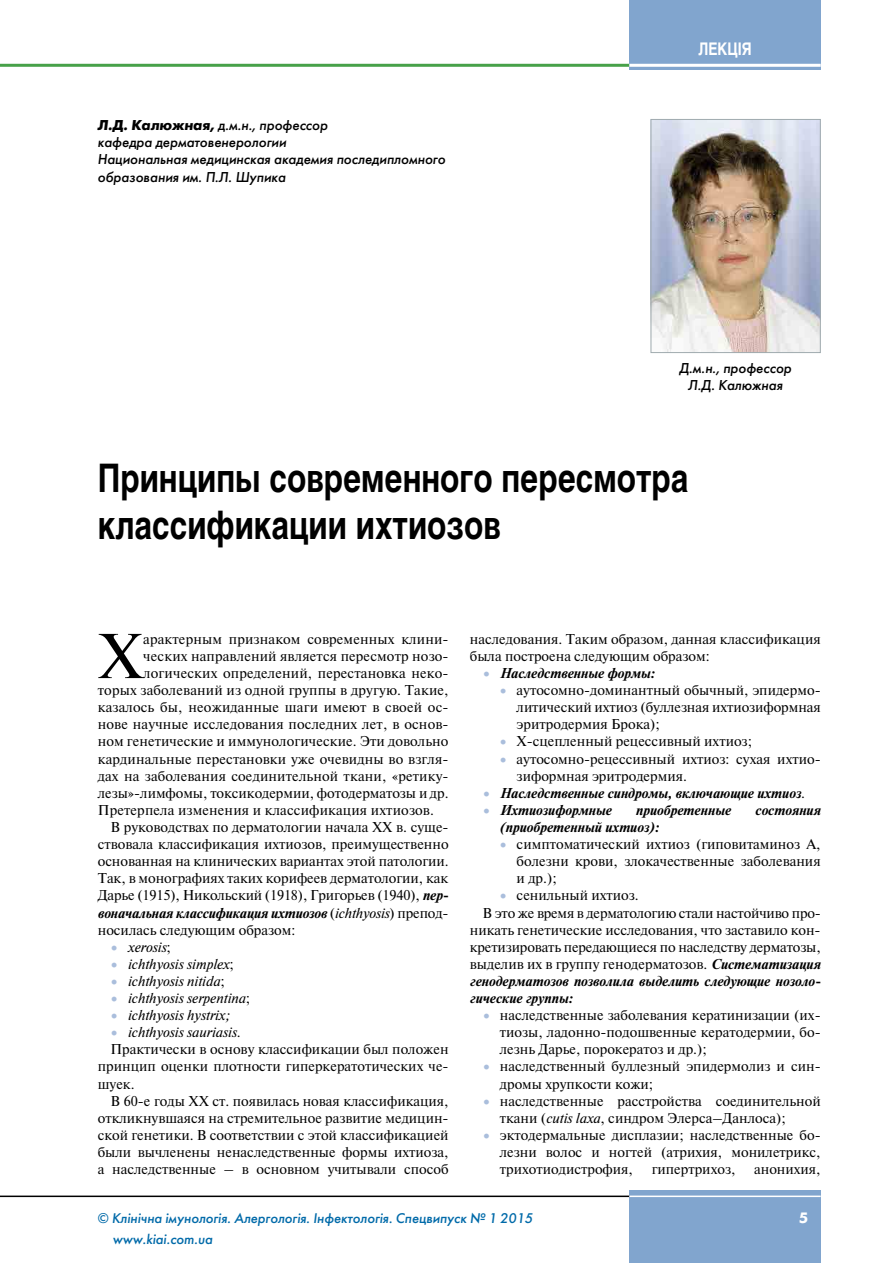
<style>
.page{position:relative;width:893px;height:1263px;background:#fff}
.page>*{position:absolute;margin:0;border:0;box-sizing:border-box;transform-origin:0 0}
.t1{font:63.15px "Newton C";color:#000}
.t2{font:700 39px/46.8px "Helios";color:#000;scale:.8 1}
.t3{font:700 17.25px "Helios";color:#fff;scale:.8 1}
.t4{font:700 15px "Futuris C";color:#fff}
.t5{font:14.25px/17.1px "Newton C";color:#000}
.t6{font:italic 700 14.25px "Newton C";color:#000}
.t7{font:italic 14.25px/17.1px "Futuris C";color:#000}
.t8{font:italic 14.25px "Newton C";color:#000}
.t9{font:italic 13.95px "Futuris C";color:#006aa9}
.s1{font-weight:700}
.s2{font-weight:700;font-style:italic}
.s3{font-weight:400;font-style:normal}
.s4{font-weight:400}
.s5{color:#aabedc}
.s6{font-style:normal}
.s7{font-style:italic}
</style>
<div class="page">
<div style="left:629px;top:1191px;width:192px;height:72px;background:#81a5ce"></div>
<hr style="left:0;top:1195px;width:629px;height:2px;background:#000">
<hr style="left:629px;top:1195px;width:192px;height:2px;background:#fff">
<div style="left:629px;top:0;width:192px;height:70px;background:#81a5ce"></div>
<hr style="left:0;top:64px;width:629px;height:3px;background:#47a149">
<hr style="left:629px;top:64px;width:192px;height:3px;background:#fff">
<img style="left:653px;top:121px;width:166px;height:230px">
<div style="left:651px;top:119px;width:170px;height:234px;border:1px solid #a0abaf"></div>
<p class="t7" style="left:98px;top:117px;width:349px"><span class="s1">Л.Д. Калюжная,</span> д.м.н., профессор<br>кафедра дерматовенерологии<br>Национальная медицинская академия последипломного образования им. П.Л. Шупика</p>
<p class="t3" style="left:698px;top:39px;width:68px">ЛЕКЦІЯ</p>
<p class="t7" style="left:680px;top:359px;width:114px;text-align:center">Д.м.н., профессор<br>Л.Д. Калюжная</p>
<h2 class="t2" style="left:98px;top:455px;width:740px">Принципы современного пересмотра классификации ихтиозов</h2>
<h1 class="t1" style="left:98px;top:622px;width:46px">Х</h1>
<p class="t5" style="left:143px;top:630px;width:307px">арактерным признаком современных клини-</p>
<p class="t5" style="left:143px;top:648px;width:307px">ческих направлений является пересмотр нозо-</p>
<p class="t5" style="left:143px;top:665px;width:307px">логических определений, перестановка неко-</p>
<p class="t5" style="left:98px;top:682px;width:352px">торых заболеваний из одной группы в другую. Такие,</p>
<p class="t5" style="left:98px;top:699px;width:352px">казалось бы, неожиданные шаги имеют в своей ос-</p>
<p class="t5" style="left:98px;top:716px;width:352px">нове научные исследования последних лет, в основ-</p>
<p class="t5" style="left:98px;top:733px;width:352px">ном генетические и иммунологические. Эти довольно</p>
<p class="t5" style="left:98px;top:750px;width:352px">кардинальные перестановки уже очевидны во взгля-</p>
<p class="t5" style="left:98px;top:767px;width:352px">дах на заболевания соединительной ткани, «ретику-</p>
<p class="t5" style="left:98px;top:784px;width:352px">лезы»-лимфомы, токсикодермии, фотодерматозы и др.</p>
<p class="t5" style="left:98px;top:801px;width:338px">Претерпела изменения и классификация ихтиозов.</p>
<p class="t5" style="left:111px;top:819px;width:340px">В руководствах по дерматологии начала ХХ в. суще-</p>
<p class="t5" style="left:98px;top:836px;width:352px">ствовала классификация ихтиозов, преимущественно</p>
<p class="t5" style="left:98px;top:853px;width:352px">основанная на клинических вариантах этой патологии.</p>
<p class="t5" style="left:98px;top:870px;width:352px">Так, в монографиях таких корифеев дерматологии, как</p>
<p class="t5" style="left:98px;top:887px;width:352px">Дарье (1915), Никольский (1918), Григорьев (1940), <span class="s2">пер-</span></p>
<p class="t6" style="left:98px;top:905px;width:352px">воначальная классификация ихтиозов <span class="s3">(</span><span class="s4">ichthyosis</span><span class="s3">) препод-</span></p>
<p class="t5" style="left:98px;top:921px;width:199px">носилась следующим образом:</p>
<p class="t8" style="left:111px;top:939px;width:61px"><span class="s5">•</span> xerosis<span class="s6">;</span></p>
<p class="t8" style="left:111px;top:956px;width:124px"><span class="s5">•</span> ichthyosis simplex<span class="s6">;</span></p>
<p class="t8" style="left:111px;top:973px;width:115px"><span class="s5">•</span> ichthyosis nitida<span class="s6">;</span></p>
<p class="t8" style="left:111px;top:990px;width:140px"><span class="s5">•</span> ichthyosis serpentina<span class="s6">;</span></p>
<p class="t8" style="left:111px;top:1007px;width:120px"><span class="s5">•</span> ichthyosis hystrix;</p>
<p class="t8" style="left:111px;top:1024px;width:131px"><span class="s5">•</span> ichthyosis sauriasis<span class="s6">.</span></p>
<p class="t5" style="left:111px;top:1041px;width:340px">Практически в основу классификации был положен</p>
<p class="t5" style="left:98px;top:1058px;width:352px">принцип оценки плотности гиперкератотических че-</p>
<p class="t5" style="left:98px;top:1075px;width:38px">шуек.</p>
<p class="t5" style="left:111px;top:1092px;width:340px">В 60-е годы ХХ ст. появилась новая классификация,</p>
<p class="t5" style="left:98px;top:1109px;width:352px">откликнувшаяся на стремительное развитие медицин-</p>
<p class="t5" style="left:98px;top:1126px;width:352px">ской генетики. В соответствии с этой классификацией</p>
<p class="t5" style="left:98px;top:1143px;width:352px">были вычленены ненаследственные формы ихтиоза,</p>
<p class="t5" style="left:98px;top:1161px;width:352px">а наследственные – в основном учитывали способ</p>
<p class="t5" style="left:470px;top:630px;width:352px">наследования. Таким образом, данная классификация была построена следующим образом:</p>
<p class="t6" style="left:483px;top:665px;width:173px"><span class="s5">•</span> Наследственные формы:</p>
<p class="t5" style="left:517px;top:682px;width:306px;text-align:justify;text-indent:-16px"><span class="s5">•</span> аутосомно-доминантный обычный, эпидермо&shy;литический ихтиоз (буллезная ихтиозиформная эритродермия Брока);</p>
<p class="t5" style="left:500px;top:733px;width:253px"><span class="s5">•</span> Х-сцепленный рецессивный ихтиоз;</p>
<p class="t5" style="left:517px;top:750px;width:306px;text-indent:-16px"><span class="s5">•</span> аутосомно-рецессивный ихтиоз: сухая ихтио&shy;зиформная эритродермия.</p>
<p class="t6" style="left:483px;top:785px;width:323px"><span class="s5">•</span> Наследственные синдромы, включающие ихтиоз<span class="s3">.</span></p>
<p class="t6" style="left:483px;top:802px;width:130px"><span class="s5">•</span> Ихтиозиформные</p>
<p class="t6" style="left:636px;top:802px;width:97px">приобретенные</p>
<p class="t6" style="left:755px;top:802px;width:67px">состояния</p>
<p class="t6" style="left:500px;top:819px;width:161px">(приобретенный ихтиоз):</p>
<p class="t5" style="left:517px;top:836px;width:306px;text-align:justify;text-indent:-16px"><span class="s5">•</span> симптоматический ихтиоз (гиповитаминоз А, болезни крови, злокачественные заболевания и др.);</p>
<p class="t5" style="left:500px;top:887px;width:140px"><span class="s5">•</span> сенильный ихтиоз.</p>
<p class="t5" style="left:483px;top:904px;width:340px">В это же время в дерматологию стали настойчиво про-</p>
<p class="t5" style="left:470px;top:921px;width:352px">никать генетические исследования, что заставило кон-</p>
<p class="t5" style="left:470px;top:938px;width:352px">кретизировать передающиеся по наследству дерматозы,</p>
<p class="t5" style="left:470px;top:955px;width:352px">выделив их в группу генодерматозов. <span class="s2">Систематизация</span></p>
<p class="t6" style="left:470px;top:973px;width:352px">генодерматозов позволила выделить следующие нозоло-</p>
<p class="t6" style="left:470px;top:990px;width:104px">гические группы:</p>
<p class="t5" style="left:500px;top:1007px;width:322px;text-align:justify;text-indent:-16px"><span class="s5">•</span> наследственные заболевания кератинизации (их&shy;тиозы, ладонно-подошвенные кератодермии, бо&shy;лезнь Дарье, порокератоз и др.);</p>
<p class="t5" style="left:500px;top:1058px;width:322px;text-indent:-16px"><span class="s5">•</span> наследственный буллезный эпидермолиз и син&shy;дромы хрупкости кожи;</p>
<p class="t5" style="left:500px;top:1092px;width:322px;text-indent:-16px"><span class="s5">•</span> наследственные расстройства соединительной ткани (<span class="s7">cutis laxa</span>, синдром Элерса–Данлоса);</p>
<p class="t5" style="left:500px;top:1126px;width:322px;text-align:justify;text-indent:-16px"><span class="s5">•</span> эктодермальные дисплазии; наследственные бо&shy;лезни волос и ногтей (атрихия, монилетрикс, трихотиодистрофия,</p>
<p class="t5" style="left:652px;top:1161px;width:85px">гипертрихоз,</p>
<p class="t5" style="left:754px;top:1161px;width:68px">анонихия,</p>
<p class="t9" style="left:98px;top:1209px;width:437px">© Клінічна імунологія. Алергологія. Інфектологія. Спецвипуск № 1 2015</p>
<p class="t4" style="left:799px;top:1209px;width:10px">5</p>
<p class="t9" style="left:113px;top:1231px;width:102px">www.kiai.com.ua</p>
</div>
